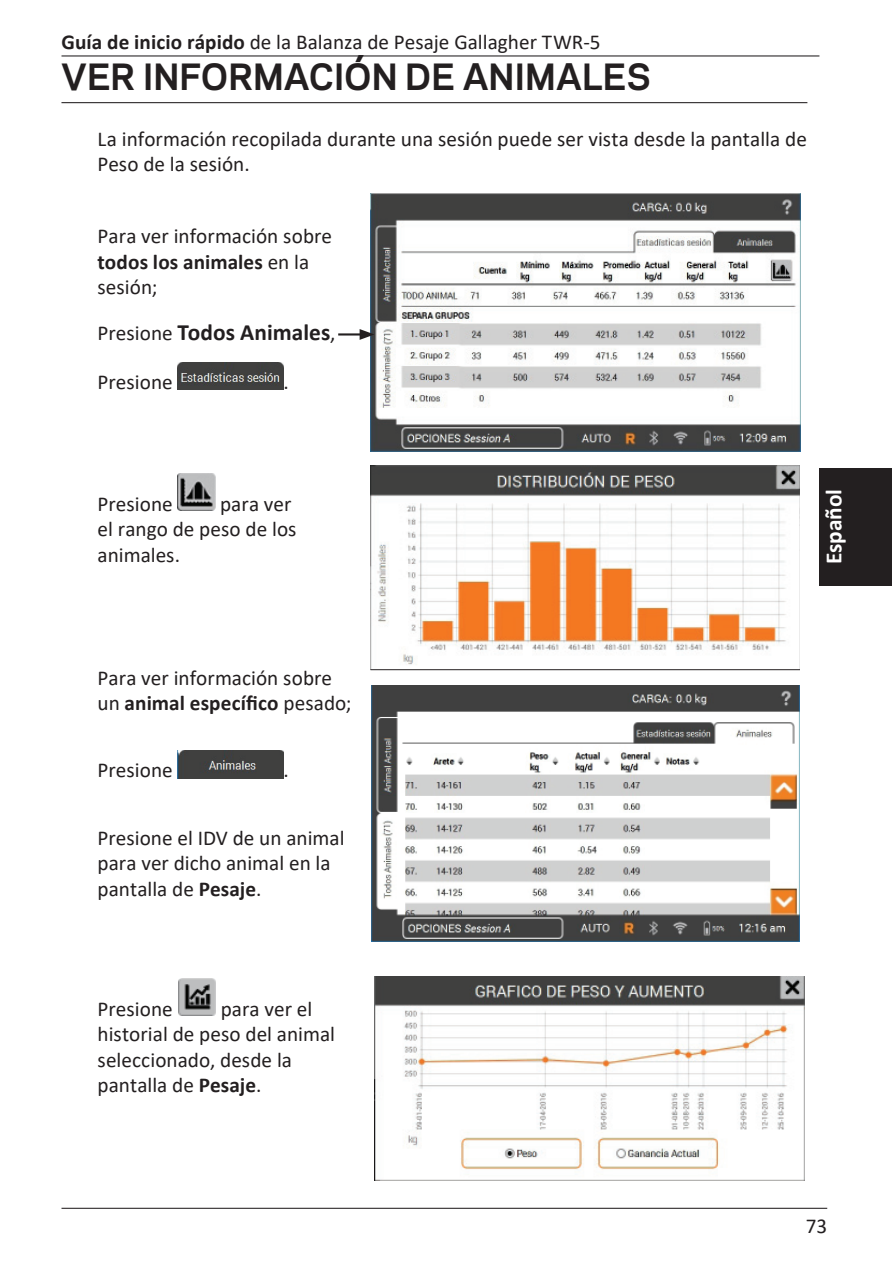
<style>
.page{position:relative;width:893px;height:1263px;background:#fff}
.page>*{position:absolute;margin:0;border:0;box-sizing:border-box;transform-origin:0 0}
.t1{font:700 33.9px "Galaxie Polaris";color:#231f20}
.t2{font:700 23.4px "Calibri";color:#231f20}
.t3{font:700 23.4px "Calibri";color:#fff}
.t4{font:21.15px/25.5px "Calibri";color:#231f20}
.s1{font-weight:700}
.s2{font-weight:400;font-size:21.15px}
</style>
<div class="page">
<hr style="left:62px;top:1208px;width:765px;height:1px;background:#231f20">
<hr style="left:62px;top:55px;width:757px;height:2px;background:#231f20">
<div style="left:819px;top:468px;width:72px;height:118px;background:#231f20"></div>
<hr style="left:61px;top:102px;width:746px;height:1px;background:#231f20">
<img style="left:371px;top:194px;width:429px;height:257px">
<hr style="left:338px;top:333px;width:25px;height:3px;background:#231f20">
<svg style="left:360px;top:329px;width:14px;height:11px"></svg>
<img style="left:370px;top:465px;width:430px;height:204px">
<img style="left:371px;top:685px;width:428px;height:257px">
<img style="left:375px;top:977px;width:429px;height:203px">
<img style="left:178px;top:363px;width:106px;height:27px">
<img style="left:178px;top:473px;width:37px;height:38px">
<img style="left:178px;top:751px;width:106px;height:28px">
<img style="left:178px;top:978px;width:37px;height:38px">
<hr style="left:370px;top:669px;width:430px;height:1px;background:#231f20">
<p class="t4" style="left:62px;top:31px;width:541px"><span class="s1">Guía de inicio rápido</span> de la Balanza de Pesaje Gallagher TWR-5</p>
<h1 class="t1" style="left:61px;top:63px;width:591px">VER INFORMACIÓN DE ANIMALES</h1>
<p class="t4" style="left:98px;top:128px;width:711px">La información recopilada durante una sesión puede ser vista desde la pantalla de<br>Peso de la sesión.</p>
<p class="t4" style="left:98px;top:225px;width:236px">Para ver información sobre <span class="s1">todos los animales</span> en la sesión;</p>
<p class="t2" style="left:98px;top:323px;width:239px"><span class="s2">Presione</span> Todos Animales<span class="s2">,</span></p>
<p class="t4" style="left:98px;top:371px;width:77px">Presione</p>
<p class="t4" style="left:284px;top:371px;width:7px">.</p>
<p class="t4" style="left:98px;top:493px;width:77px">Presione</p>
<p class="t4" style="left:98px;top:493px;width:200px;text-indent:123px">para ver el rango de peso de los animales.</p>
<p class="t4" style="left:98px;top:667px;width:256px">Para ver información sobre un <span class="s1">animal específico</span> pesado;</p>
<p class="t4" style="left:98px;top:759px;width:77px">Presione</p>
<p class="t4" style="left:284px;top:759px;width:7px">.</p>
<p class="t4" style="left:98px;top:827px;width:248px">Presione el IDV de un animal para ver dicho animal en la pantalla de <span class="s1">Pesaje</span>.</p>
<p class="t4" style="left:98px;top:998px;width:239px;text-indent:123px">para ver el historial de peso del animal seleccionado, desde la pantalla de <span class="s1">Pesaje</span>.</p>
<p class="t4" style="left:98px;top:998px;width:77px">Presione</p>
<p class="t3" style="left:824px;top:564px;width:77px;rotate:-90deg">Español</p>
<p class="t4" style="left:806px;top:1215px;width:23px">73</p>
</div>
